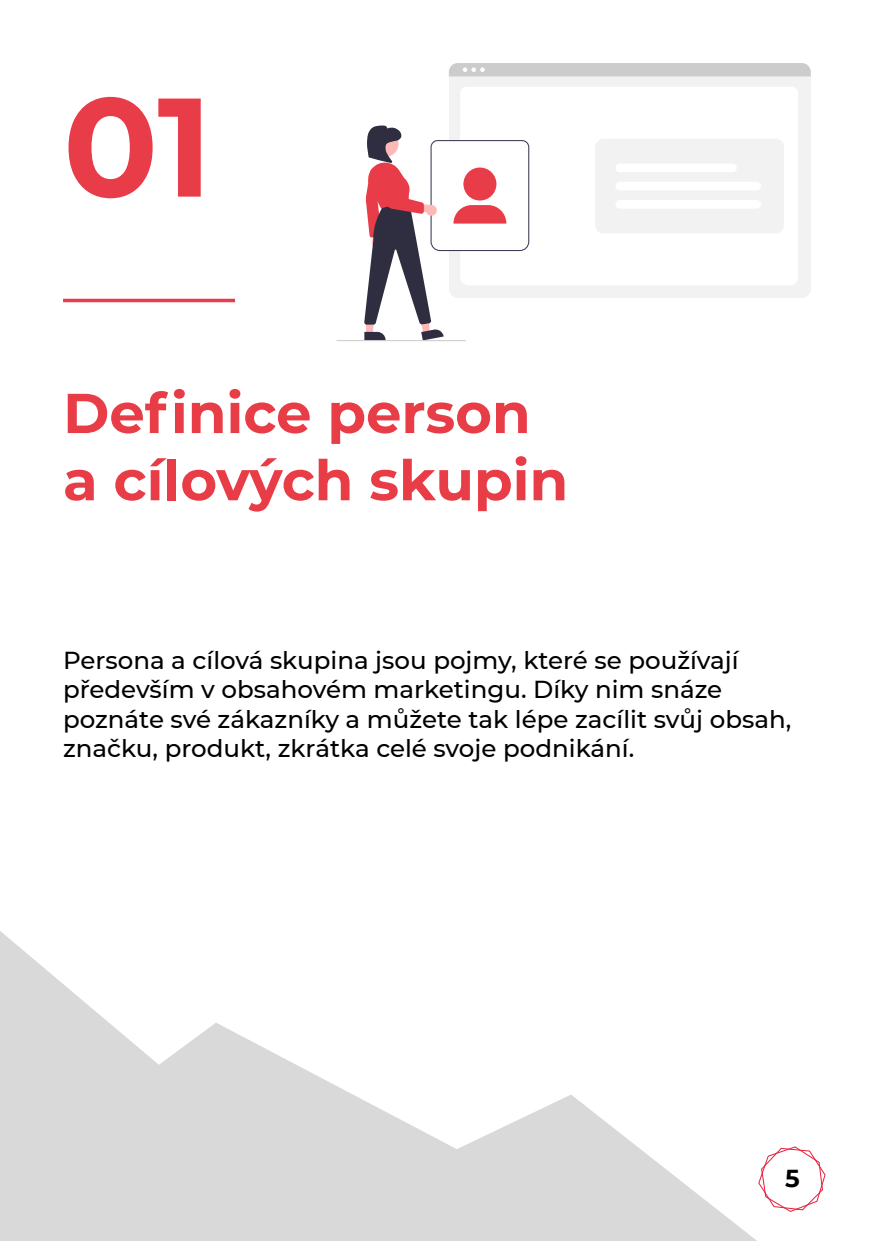
<style>
.page{position:relative;width:874px;height:1241px;background:#fff}
.page>*{position:absolute;margin:0;border:0;box-sizing:border-box;transform-origin:0 0}
.t1{font:700 140px "Montserrat";color:#e83c49}
.t2{font:700 56px/67.2px "Montserrat";color:#e83d47}
.t3{font:500 24.5px/29.4px "Montserrat";color:#000}
.t4{font:700 24.5px "Montserrat";color:#000}
</style>
<div class="page">
<svg style="left:0;top:931px;width:826px;height:309px"></svg>
<hr style="left:63px;top:299px;width:172px;height:3px;background:#e83c4a">
<div style="left:449px;top:76px;width:361px;height:222px;background:#f2f2f2"></div>
<svg style="left:460px;top:87px;width:337px;height:198px"></svg>
<div style="left:449px;top:63px;width:361px;height:13px;background:#ccc"></div>
<svg style="left:364px;top:125px;width:165px;height:215px"></svg>
<div style="left:594px;top:139px;width:189px;height:94px;background:#f2f2f2;border-radius:9px"></div>
<div style="left:615px;top:182px;width:145px;height:8px;background:#fff;border-radius:4px"></div>
<div style="left:615px;top:200px;width:145px;height:9px;background:#fff;border-radius:4px"></div>
<div style="left:615px;top:163px;width:121px;height:9px;background:#fff;border-radius:4px"></div>
<hr style="left:336px;top:340px;width:129px;height:1px;background:#ccc">
<h1 class="t1" style="left:63px;top:46px;width:151px">01</h1>
<h2 class="t2" style="left:63px;top:376px;width:506px">Definice person a cílových skupin</h2>
<p class="t3" style="left:63px;top:644px;width:729px">Persona a cílová skupina jsou pojmy, které se používají především v obsahovém marketingu. Díky nim snáze poznáte své zákazníky a můžete tak lépe zacílit svůj obsah, značku, produkt, zkrátka celé svoje podnikání.</p>
<p class="t4" style="left:784px;top:1159px;width:16px">5</p>
</div>
